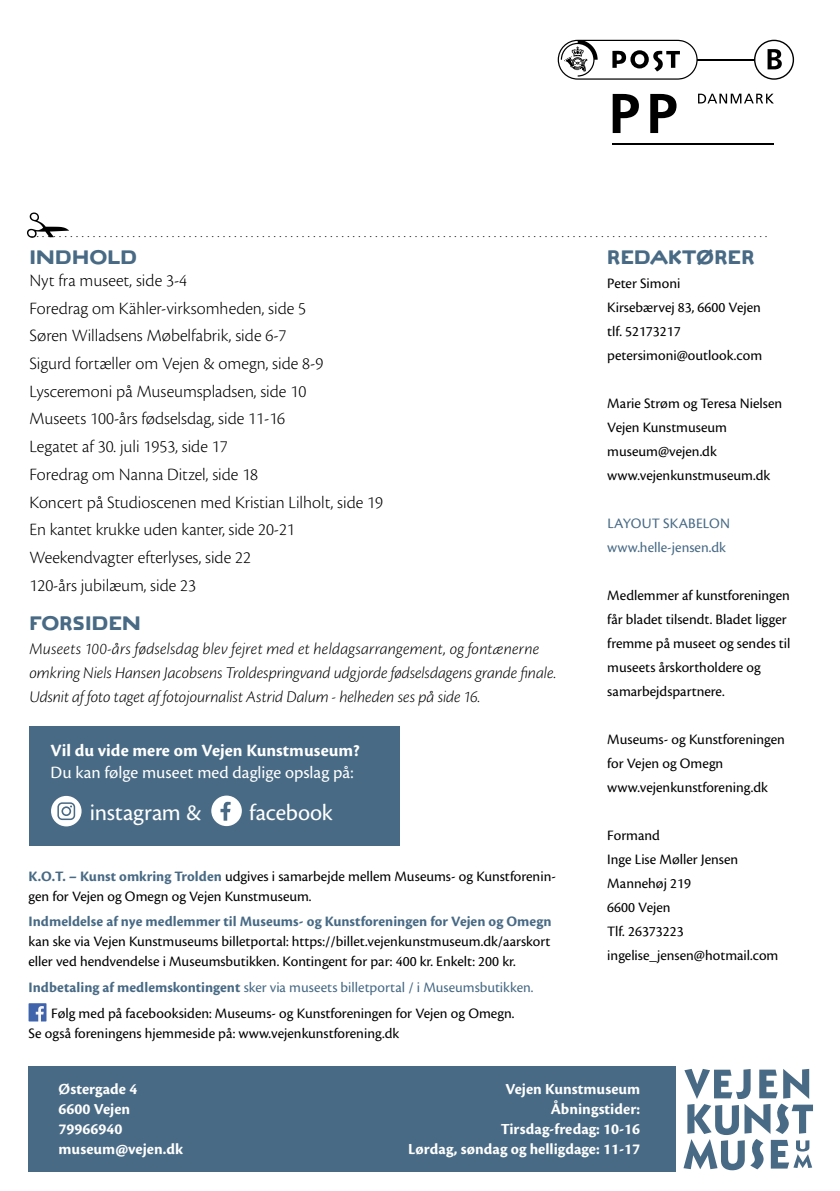
<style>
.page{position:relative;width:840px;height:1191px;background:#fff}
.page>*{position:absolute;margin:0;border:0;box-sizing:border-box;transform-origin:0 0}
.t1{font:24px "Cronos Pro";letter-spacing:-.005em;color:#fff}
.t2{font:700 19px "Engelhardt BETAV.4";letter-spacing:.015em;color:#486a85}
.t3{font:700 19px "Engelhardt BETAV.3";letter-spacing:.01em;color:#486a85}
.t4{font:300 18px/27.6px "Cronos Pro";color:#000}
.t5{font:18px "Cronos Pro";color:#fff}
.t6{font:700 18px "Cronos Pro";color:#fff}
.t7{font:italic 300 17px/24px "Cronos Pro";letter-spacing:-.005em;color:#000}
.t8{font:700 16px/20px "Cronos Pro";color:#fff;text-align:right}
.t9{font:15px/24px "Cronos Pro";color:#000}
.t10{font:700 15px "Cronos Pro";color:#486a85}
.t11{font:15px/24px "Cronos Pro";letter-spacing:.005em;color:#486a85}
.t12{font:300 14px "Cronos Pro";color:#000}
.s1{font-weight:700;color:#486a85}
.s2{color:#486a85}
</style>
<div class="page">
<svg style="left:698px;top:94px;width:75px;height:9px"></svg>
<hr style="left:696px;top:59px;width:77px;height:1px;background:#000">
<hr style="left:612px;top:143px;width:161px;height:2px;background:#000">
<svg style="left:612px;top:94px;width:26px;height:39px"></svg>
<svg style="left:650px;top:94px;width:26px;height:39px"></svg>
<svg style="left:557px;top:40px;width:140px;height:40px"></svg>
<div style="left:754px;top:40px;width:38px;height:39px;background:#fff;border-radius:50%"></div>
<div style="left:753px;top:40px;width:40px;height:40px;border:1px solid #000;border-radius:50%"></div>
<svg style="left:767px;top:49px;width:14px;height:20px"></svg>
<svg style="left:27px;top:212px;width:42px;height:26px"></svg>
<div style="left:28px;top:1066px;width:647px;height:106px;background:#486a85"></div>
<svg style="left:683px;top:1068px;width:129px;height:102px"></svg>
<img style="left:28px;top:1003px;width:19px;height:18px">
<div style="left:29px;top:726px;width:371px;height:119px;background:#486a85"></div>
<svg style="left:211px;top:795px;width:31px;height:31px"></svg>
<svg style="left:51px;top:796px;width:30px;height:30px"></svg>
<p class="t12" style="left:31px;top:224px;width:737px">...................................................................................................................................</p>
<p class="t2" style="left:29px;top:244px;width:109px">INDHOLD</p>
<p class="t4" style="left:29px;top:267px;width:355px">Nyt fra museet, side 3-4<br>Foredrag om Kähler-virksomheden, side 5<br>Søren Willadsens Møbelfabrik, side 6-7<br>Sigurd fortæller om Vejen &amp; omegn, side 8-9<br>Lysceremoni på Museumspladsen, side 10<br>Museets 100-års fødselsdag, side 11-16<br>Legatet af 30. juli 1953, side 17<br>Foredrag om Nanna Ditzel, side 18<br>Koncert på Studioscenen med Kristian Lilholt, side 19<br>En kantet krukke uden kanter, side 20-21<br>Weekendvagter efterlyses, side 22<br>120-års jubilæum, side 23</p>
<p class="t3" style="left:29px;top:609px;width:113px">FORSIDEN</p>
<p class="t7" style="left:29px;top:636px;width:528px">Museets 100-års fødselsdag blev fejret med et heldagsarrangement, og fontænerne omkring Niels Hansen Jacobsens Troldespringvand udgjorde fødselsdagens grande finale.<br>Udsnit af foto taget af fotojournalist Astrid Dalum - helheden ses på side 16.</p>
<p class="t2" style="left:607px;top:244px;width:149px">REDAKTØRER</p>
<p class="t9" style="left:607px;top:271px;width:156px">Peter Simoni<br>Kirsebærvej 83, 6600 Vejen tlf. 52173217 petersimoni@outlook.com</p>
<p class="t9" style="left:607px;top:391px;width:176px">Marie Strøm og Teresa Nielsen<br>Vejen Kunstmuseum museum@vejen.dk www.vejenkunstmuseum.dk</p>
<p class="t11" style="left:607px;top:511px;width:124px">LAYOUT SKABELON www.helle-jensen.dk</p>
<p class="t9" style="left:607px;top:583px;width:185px">Medlemmer af kunstforeningen får bladet tilsendt. Bladet ligger fremme på museet og sendes til museets årskortholdere og samarbejdspartnere.</p>
<p class="t9" style="left:607px;top:727px;width:179px">Museums- og Kunstforeningen for Vejen og Omegn www.vejenkunstforening.dk</p>
<p class="t9" style="left:607px;top:823px;width:172px">Formand<br>Inge Lise Møller Jensen<br>Mannehøj 219<br>6600 Vejen<br>Tlf. 26373223 ingelise_jensen@hotmail.com</p>
<p class="t6" style="left:51px;top:739px;width:311px">Vil du vide mere om Vejen Kunstmuseum?</p>
<p class="t5" style="left:51px;top:761px;width:304px">Du kan følge museet med daglige opslag på:</p>
<h1 class="t1" style="left:90px;top:799px;width:113px">instagram &amp;</h1>
<h1 class="t1" style="left:249px;top:799px;width:85px">facebook</h1>
<p class="t9" style="left:28px;top:866px;width:528px;line-height:20px"><span class="s1">K.O.T. – Kunst omkring Trolden</span> udgives i samarbejde mellem Museums- og Kunstforenin&shy;gen for Vejen og Omegn og Vejen Kunstmuseum.</p>
<p class="t10" style="left:28px;top:913px;width:524px">Indmeldelse af nye medlemmer til Museums- og Kunstforeningen for Vejen og Omegn</p>
<p class="t9" style="left:28px;top:931px;width:523px;line-height:20px">kan ske via Vejen Kunstmuseums billetportal: https://billet.vejenkunstmuseum.dk/aarskort eller ved hendvendelse i Museumsbutikken. Kontingent for par: 400 kr. Enkelt: 200 kr.</p>
<p class="t9" style="left:28px;top:974px;width:506px;line-height:25.6px;text-align:center"><span class="s1">Indbetaling af medlemskontingent</span> <span class="s2">sker via museets billetportal / i Museumsbutikken.<br></span>Følg med på facebooksiden: Museums- og Kunstforeningen for Vejen og Omegn.</p>
<p class="t9" style="left:28px;top:1021px;width:372px">Se også foreningens hjemmeside på: www.vejenkunstforening.dk</p>
<p class="t8" style="left:59px;top:1079px;width:126px;text-align:left">Østergade 4<br>6600 Vejen<br>79966940 museum@vejen.dk</p>
<p class="t8" style="left:408px;top:1079px;width:233px">Vejen Kunstmuseum<br>Åbningstider:<br>Tirsdag-fredag: 10-16<br>Lørdag, søndag og helligdage: 11-17</p>
</div>
